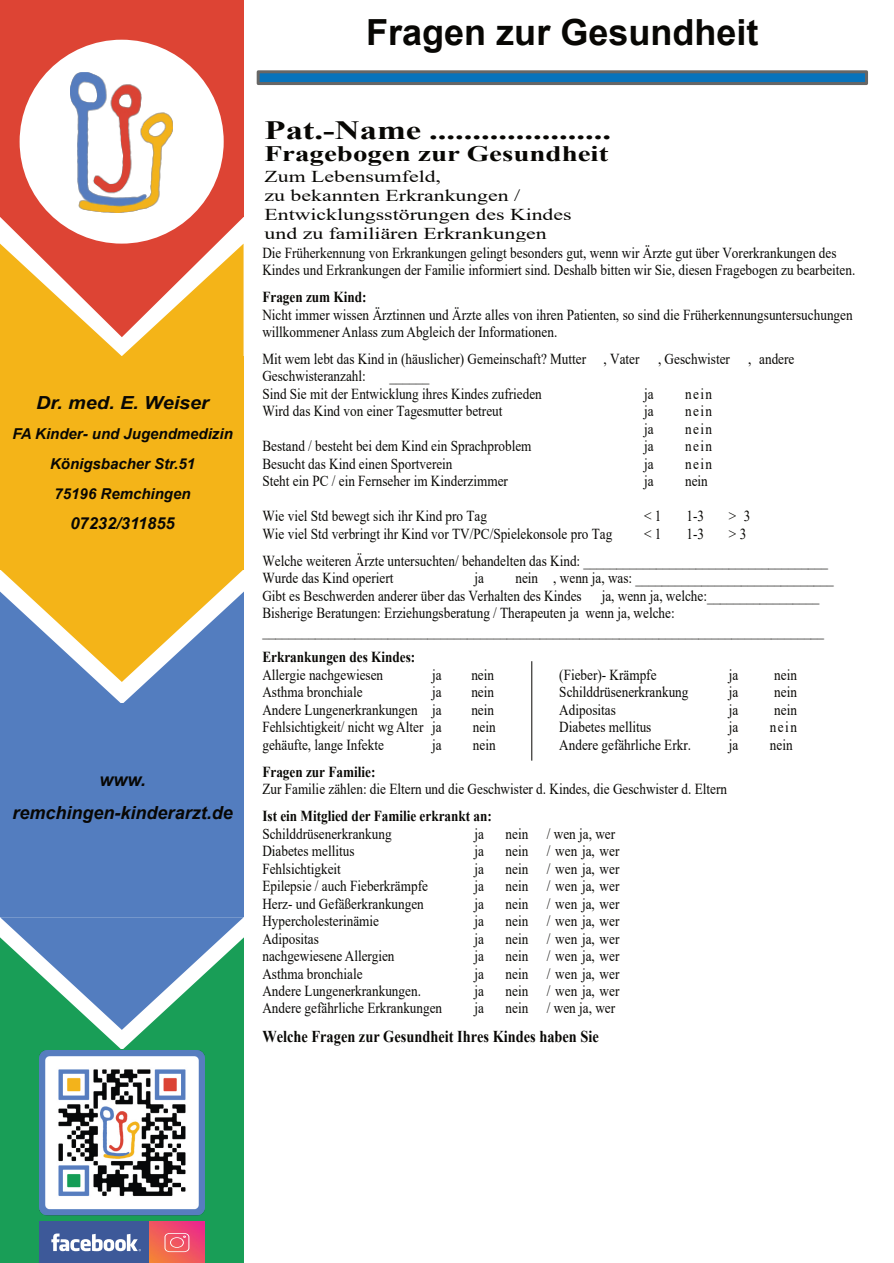
<style>
.page{position:relative;width:894px;height:1263px;background:#fff}
.page>*{position:absolute;margin:0;border:0;box-sizing:border-box;transform-origin:0 0}
.t1{font:700 36px "Arial";color:#080704}
.t2{font:700 26.4px "Times New Roman";color:#080704;scale:1.31 1}
.t3{font:700 22.05px "Times New Roman";color:#080704;scale:1.31 1}
.t4{font:italic 700 18px/33px "Arial";color:#080704;text-align:center}
.t5{font:italic 700 18px "Arial";color:#080704;scale:1.1 1}
.t6{font:16.5px/19px "Times New Roman";color:#080704;scale:1.31 1}
.t7{font:700 16.5px "Times New Roman";color:#080704;scale:.87 1}
.t8{font:italic 700 16.5px "Arial";color:#080704}
.t9{font:15.3px/17.4px "Times New Roman";color:#080704;scale:.87 1}
.t10{font:700 15.3px "Times New Roman";color:#080704;scale:.87 1}
.t11{font:italic 700 15px/30px "Arial";color:#080704;text-align:center}
</style>
<div class="page">
<div style="left:0;top:704px;width:243px;height:213px;background:#537dbf"></div>
<div style="left:0;top:1049px;width:243px;height:214px;background:#199e57"></div>
<svg style="left:0;top:917px;width:244px;height:133px"></svg>
<div style="left:0;top:356px;width:243px;height:213px;background:#f4b418"></div>
<svg style="left:0;top:569px;width:244px;height:135px"></svg>
<div style="left:0;top:0;width:244px;height:217px;background:#dd4434"></div>
<svg style="left:0;top:217px;width:244px;height:139px"></svg>
<hr style="left:531px;top:661px;width:1px;height:100px;background:#080704">
<div style="left:20px;top:40px;width:204px;height:204px;background:#fff;border-radius:50%"></div>
<img style="left:71px;top:73px;width:102px;height:140px">
<img style="left:39px;top:1050px;width:165px;height:166px">
<div style="left:39px;top:1221px;width:111px;height:42px;background:#3d5999"></div>
<svg style="left:51px;top:1233px;width:90px;height:18px"></svg>
<img style="left:150px;top:1221px;width:54px;height:42px">
<svg style="left:164px;top:1233px;width:25px;height:19px"></svg>
<div style="left:256px;top:70px;width:611px;height:15px;background:#0873bb;border:3px solid #676665"></div>
<p class="t5" style="left:36px;top:396px;width:158px">Dr. med. E. Weiser</p>
<p class="t11" style="left:12px;top:420px;width:222px">FA Kinder- und Jugendmedizin<br>Königsbacher Str.51<br>75196 Remchingen</p>
<p class="t8" style="left:70px;top:517px;width:106px">07232/311855</p>
<p class="t4" style="left:12px;top:764px;width:222px">www. remchingen-kinderarzt.de</p>
<h1 class="t1" style="left:366px;top:19px;width:394px">Fragen zur Gesundheit</h1>
<h2 class="t2" style="left:264px;top:121px;width:292px">Pat.-Name ......................D</h2>
<h3 class="t3" style="left:264px;top:146px;width:264px">Fragebogen zur Gesundheit</h3>
<p class="t6" style="left:264px;top:168px;width:236px">Zum Lebensumfeld,<br>zu bekannten Erkrankungen /<br>Entwicklungsstörungen des Kindes und zu familiären Erkrankungen</p>
<p class="t9" style="left:262px;top:245px;width:682px">Die Früherkennung von Erkrankungen gelingt besonders gut, wenn wir Ärzte gut über Vorerkrankungen des<br>Kindes und Erkrankungen der Familie informiert sind. Deshalb bitten wir Sie, diesen Fragebogen zu bearbeiten.</p>
<p class="t10" style="left:262px;top:292px;width:121px">Fragen zum Kind:</p>
<p class="t9" style="left:262px;top:307px;width:679px">Nicht immer wissen Ärztinnen und Ärzte alles von ihren Patienten, so sind die Früherkennungsuntersuchungen willkommener Anlass zum Abgleich der Informationen.</p>
<p class="t9" style="left:262px;top:352px;width:612px">Mit wem lebt das Kind in (häuslicher) Gemeinschaft? Mutter , Vater , Geschwister , andere<br>Geschwisteranzahl:</p>
<p class="t9" style="left:262px;top:369px;width:322px;text-indent:127px">______<br>Sind Sie mit der Entwicklung ihres Kindes zufrieden</p>
<p class="t9" style="left:644px;top:387px;width:12px">ja</p>
<p class="t9" style="left:684px;top:387px;width:33px">nein</p>
<p class="t9" style="left:262px;top:404px;width:277px">Wird das Kind von einer Tagesmutter betreut</p>
<p class="t9" style="left:644px;top:404px;width:12px">ja</p>
<p class="t9" style="left:684px;top:404px;width:33px">nein</p>
<p class="t9" style="left:644px;top:421px;width:12px">ja</p>
<p class="t9" style="left:684px;top:421px;width:33px">nein</p>
<p class="t9" style="left:262px;top:439px;width:311px">Bestand / besteht bei dem Kind ein Sprachproblem</p>
<p class="t9" style="left:644px;top:439px;width:12px">ja</p>
<p class="t9" style="left:684px;top:439px;width:33px">nein</p>
<p class="t9" style="left:262px;top:456px;width:220px">Besucht das Kind einen Sportverein</p>
<p class="t9" style="left:644px;top:456px;width:12px">ja</p>
<p class="t9" style="left:684px;top:456px;width:33px">nein</p>
<p class="t9" style="left:262px;top:474px;width:284px">Steht ein PC / ein Fernseher im Kinderzimmer</p>
<p class="t9" style="left:644px;top:474px;width:12px">ja</p>
<p class="t9" style="left:684px;top:474px;width:28px">nein</p>
<p class="t9" style="left:262px;top:509px;width:260px">Wie viel Std bewegt sich ihr Kind pro Tag</p>
<p class="t9" style="left:644px;top:509px;width:21px">&lt; 1</p>
<p class="t9" style="left:686px;top:509px;width:22px">1-3</p>
<p class="t9" style="left:728px;top:509px;width:26px">&gt; 3</p>
<p class="t9" style="left:262px;top:526px;width:403px">Wie viel Std verbringt ihr Kind vor TV/PC/Spielekonsole pro Tag</p>
<p class="t9" style="left:644px;top:526px;width:21px">&lt; 1</p>
<p class="t9" style="left:686px;top:526px;width:22px">1-3</p>
<p class="t9" style="left:262px;top:521px;width:651px;line-height:27px;text-indent:466px">&gt;3<br>Welche weiteren Ärzte untersuchten/ behandelten das Kind: _____________________________________</p>
<p class="t9" style="left:262px;top:571px;width:152px">Wurde das Kind operiert</p>
<p class="t9" style="left:474px;top:571px;width:12px">ja</p>
<p class="t9" style="left:262px;top:571px;width:658px;text-indent:253px">nein , wenn ja, was: ______________________________<br>Gibt es Beschwerden anderer über das Verhalten des Kindes</p>
<p class="t9" style="left:262px;top:588px;width:647px;text-indent:339px">ja, wenn ja, welche:_________________<br>Bisherige Beratungen: Erziehungsberatung / Therapeuten ja wenn ja, welche: _____________________________________________________________________________________</p>
<p class="t10" style="left:262px;top:652px;width:177px">Erkrankungen des Kindes:</p>
<p class="t9" style="left:262px;top:668px;width:140px">Allergie nachgewiesen</p>
<p class="t9" style="left:432px;top:668px;width:12px">ja</p>
<p class="t9" style="left:471px;top:668px;width:28px">nein</p>
<p class="t9" style="left:559px;top:668px;width:113px">(Fieber)- Krämpfe</p>
<p class="t9" style="left:728px;top:668px;width:12px">ja</p>
<p class="t9" style="left:774px;top:668px;width:28px">nein</p>
<p class="t9" style="left:262px;top:685px;width:117px">Asthma bronchiale</p>
<p class="t9" style="left:432px;top:685px;width:12px">ja</p>
<p class="t9" style="left:471px;top:685px;width:28px">nein</p>
<p class="t9" style="left:559px;top:685px;width:150px">Schilddrüsenerkrankung</p>
<p class="t9" style="left:728px;top:685px;width:12px">ja</p>
<p class="t9" style="left:773px;top:685px;width:28px">nein</p>
<p class="t9" style="left:262px;top:703px;width:207px">Andere Lungenerkrankungen ja</p>
<p class="t9" style="left:471px;top:703px;width:28px">nein</p>
<p class="t9" style="left:559px;top:703px;width:66px">Adipositas</p>
<p class="t9" style="left:728px;top:703px;width:12px">ja</p>
<p class="t9" style="left:773px;top:703px;width:28px">nein</p>
<p class="t9" style="left:262px;top:720px;width:207px">Fehlsichtigkeit/ nicht wg Alter ja</p>
<p class="t9" style="left:473px;top:720px;width:28px">nein</p>
<p class="t9" style="left:559px;top:720px;width:107px">Diabetes mellitus</p>
<p class="t9" style="left:728px;top:720px;width:12px">ja</p>
<p class="t9" style="left:769px;top:720px;width:33px">nein</p>
<p class="t9" style="left:262px;top:738px;width:141px">gehäufte, lange Infekte</p>
<p class="t9" style="left:432px;top:738px;width:12px">ja</p>
<p class="t9" style="left:473px;top:738px;width:28px">nein</p>
<p class="t9" style="left:559px;top:738px;width:153px">Andere gefährliche Erkr.</p>
<p class="t9" style="left:728px;top:738px;width:12px">ja</p>
<p class="t9" style="left:769px;top:738px;width:28px">nein</p>
<p class="t10" style="left:262px;top:766px;width:131px">Fragen zur Familie:</p>
<p class="t9" style="left:262px;top:782px;width:535px">Zur Familie zählen: die Eltern und die Geschwister d. Kindes, die Geschwister d. Eltern</p>
<p class="t10" style="left:262px;top:811px;width:265px">Ist ein Mitglied der Familie erkrankt an:</p>
<p class="t9" style="left:262px;top:826px;width:150px">Schilddrüsenerkrankung</p>
<p class="t9" style="left:474px;top:826px;width:12px">ja</p>
<p class="t9" style="left:505px;top:826px;width:127px">nein / wen ja, wer</p>
<p class="t9" style="left:262px;top:844px;width:107px">Diabetes mellitus</p>
<p class="t9" style="left:474px;top:844px;width:12px">ja</p>
<p class="t9" style="left:505px;top:844px;width:132px">nein / wen ja, wer</p>
<p class="t9" style="left:262px;top:861px;width:92px">Fehlsichtigkeit</p>
<p class="t9" style="left:474px;top:861px;width:12px">ja</p>
<p class="t9" style="left:505px;top:861px;width:132px">nein / wen ja, wer</p>
<p class="t9" style="left:262px;top:879px;width:192px">Epilepsie / auch Fieberkrämpfe</p>
<p class="t9" style="left:474px;top:879px;width:12px">ja</p>
<p class="t9" style="left:505px;top:879px;width:132px">nein / wen ja, wer</p>
<p class="t9" style="left:262px;top:896px;width:187px">Herz- und Gefäßerkrankungen</p>
<p class="t9" style="left:474px;top:896px;width:12px">ja</p>
<p class="t9" style="left:505px;top:896px;width:132px">nein / wen ja, wer</p>
<p class="t9" style="left:262px;top:914px;width:136px">Hypercholesterinämie</p>
<p class="t9" style="left:474px;top:914px;width:12px">ja</p>
<p class="t9" style="left:505px;top:914px;width:132px">nein / wen ja, wer</p>
<p class="t9" style="left:262px;top:931px;width:66px">Adipositas</p>
<p class="t9" style="left:474px;top:931px;width:12px">ja</p>
<p class="t9" style="left:505px;top:931px;width:132px">nein / wen ja, wer</p>
<p class="t9" style="left:262px;top:949px;width:153px">nachgewiesene Allergien</p>
<p class="t9" style="left:474px;top:949px;width:12px">ja</p>
<p class="t9" style="left:505px;top:949px;width:132px">nein / wen ja, wer</p>
<p class="t9" style="left:262px;top:966px;width:117px">Asthma bronchiale</p>
<p class="t9" style="left:474px;top:966px;width:12px">ja</p>
<p class="t9" style="left:505px;top:966px;width:132px">nein / wen ja, wer</p>
<p class="t9" style="left:262px;top:984px;width:184px">Andere Lungenerkrankungen.</p>
<p class="t9" style="left:474px;top:984px;width:12px">ja</p>
<p class="t9" style="left:505px;top:984px;width:132px">nein / wen ja, wer</p>
<p class="t9" style="left:262px;top:1001px;width:208px">Andere gefährliche Erkrankungen</p>
<p class="t9" style="left:474px;top:1001px;width:12px">ja</p>
<p class="t9" style="left:505px;top:1001px;width:127px">nein / wen ja, wer</p>
<p class="t7" style="left:262px;top:1031px;width:388px">Welche Fragen zur Gesundheit Ihres Kindes haben Sie</p>
</div>
